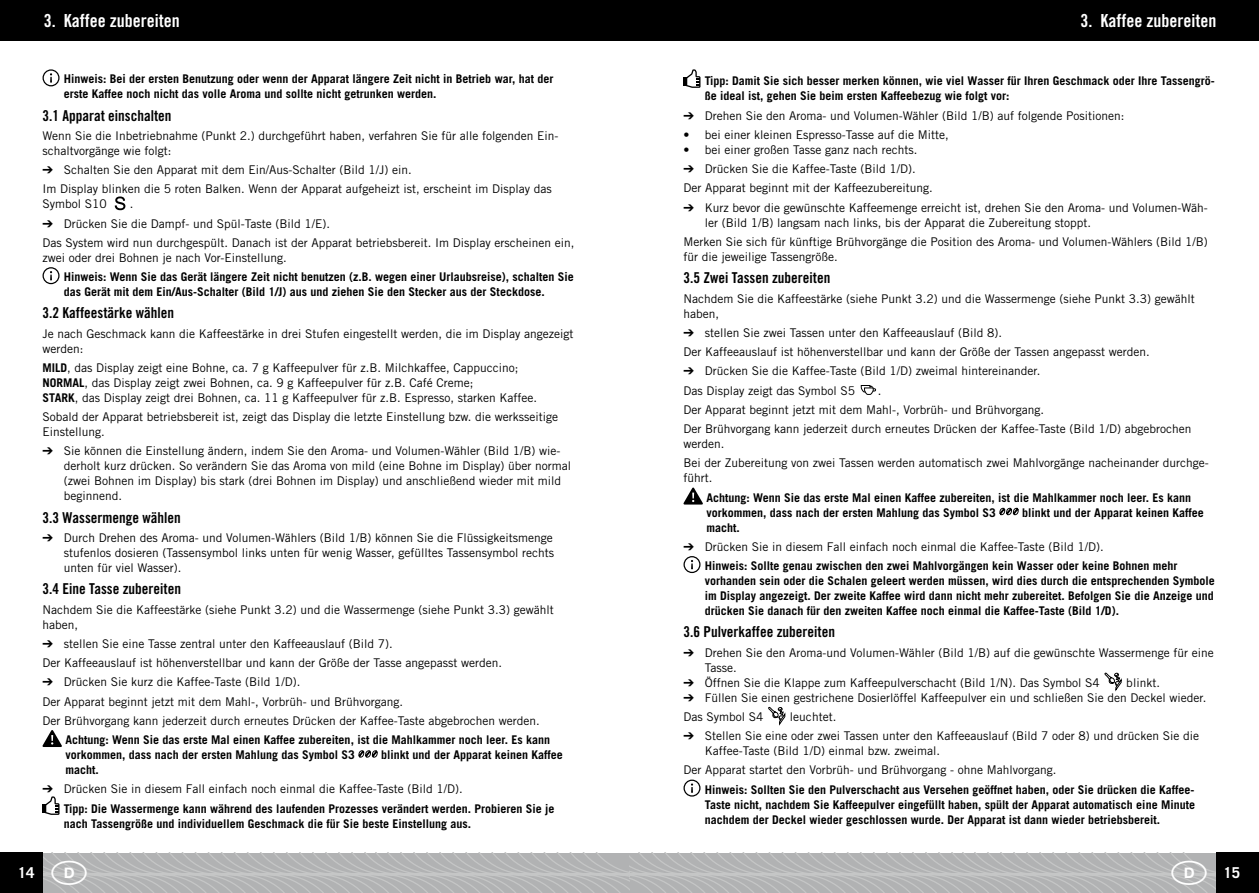
<style>
.page{position:relative;width:1259px;height:893px;background:#fff}
.page>*{position:absolute;margin:0;border:0;box-sizing:border-box;transform-origin:0 0}
.t1{font:18px "Trade Gothic LT Std Bd Cn 20";color:#fff}
.t2{font:15px "Trade Gothic LT Std Bd Cn 20";color:#000}
.t3{font:700 15px "Trade Gothic LT Std";color:#fff}
.t4{font:12px/15px "Trade Gothic LT Std";color:#000}
.t5{font:700 12px/15px "Trade Gothic LT Std";color:#000}
.s1{font-weight:700}
</style>
<div class="page">
<svg style="left:43px;top:69px;width:17px;height:17px"></svg>
<svg style="left:115px;top:196px;width:10px;height:14px"></svg>
<svg style="left:43px;top:267px;width:17px;height:17px"></svg>
<svg style="left:43px;top:730px;width:19px;height:17px"></svg>
<svg style="left:358px;top:750px;width:20px;height:8px"></svg>
<svg style="left:683px;top:69px;width:17px;height:19px"></svg>
<svg style="left:860px;top:385px;width:16px;height:10px"></svg>
<svg style="left:683px;top:488px;width:20px;height:17px"></svg>
<svg style="left:999px;top:508px;width:19px;height:7px"></svg>
<svg style="left:683px;top:556px;width:17px;height:17px"></svg>
<svg style="left:1104px;top:672px;width:17px;height:19px"></svg>
<svg style="left:768px;top:706px;width:17px;height:19px"></svg>
<svg style="left:683px;top:780px;width:17px;height:17px"></svg>
<div style="left:0;top:0;width:1258px;height:40px;background:#000"></div>
<div style="left:1216px;top:853px;width:42px;height:40px;background:#000"></div>
<div style="left:0;top:853px;width:42px;height:40px;background:#000"></div>
<svg style="left:43px;top:796px;width:17px;height:19px"></svg>
<svg style="left:42px;top:853px;width:1174px;height:40px;background:#b5b6b7"></svg>
<h1 class="t1" style="left:44px;top:9px;width:137px">3. Kaffee zubereiten</h1>
<h1 class="t1" style="left:1080px;top:9px;width:137px">3. Kaffee zubereiten</h1>
<p class="t5" style="left:64px;top:71px;width:491px">Hinweis: Bei der ersten Benutzung oder wenn der Apparat längere Zeit nicht in Betrieb war, hat der erste Kaffee noch nicht das volle Aroma und sollte nicht getrunken werden.</p>
<p class="t2" style="left:43px;top:106px;width:131px">3.1 Apparat einschalten</p>
<p class="t4" style="left:43px;top:128px;width:517px">Wenn Sie die Inbetriebnahme (Punkt 2.) durchgeführt haben, verfahren Sie für alle folgenden Ein&shy;schaltvorgänge wie folgt:</p>
<p class="t4" style="left:43px;top:160px;width:511px;line-height:19.2px;text-indent:21px">Schalten Sie den Apparat mit dem Ein/Aus-Schalter (Bild 1/J) ein.<br>Im Display blinken die 5 roten Balken. Wenn der Apparat aufgeheizt ist, erscheint im Display das</p>
<p class="t4" style="left:43px;top:196px;width:66px">Symbol S10</p>
<p class="t4" style="left:130px;top:197px;width:5px">.</p>
<p class="t4" style="left:64px;top:216px;width:268px">Drücken Sie die Dampf- und Spül-Taste (Bild 1/E).</p>
<p class="t4" style="left:43px;top:235px;width:533px">Das System wird nun durchgespült. Danach ist der Apparat betriebsbereit. Im Display erscheinen ein,</p>
<p class="t4" style="left:43px;top:250px;width:246px">zwei oder drei Bohnen je nach Vor-Einstellung.</p>
<p class="t5" style="left:64px;top:269px;width:511px">Hinweis: Wenn Sie das Gerät längere Zeit nicht benutzen (z.B. wegen einer Urlaubsreise), schalten Sie das Gerät mit dem Ein/Aus-Schalter (Bild 1/J) aus und ziehen Sie den Stecker aus der Steckdose.</p>
<p class="t2" style="left:43px;top:304px;width:133px">3.2 Kaffeestärke wählen</p>
<p class="t4" style="left:43px;top:326px;width:532px">Je nach Geschmack kann die Kaffeestärke in drei Stufen eingestellt werden, die im Display angezeigt werden:</p>
<p class="t4" style="left:43px;top:360px;width:496px"><span class="s1">MILD</span>, das Display zeigt eine Bohne, ca. 7 g Kaffeepulver für z.B. Milchkaffee, Cappuccino;<br><span class="s1">NORMAL</span>, das Display zeigt zwei Bohnen, ca. 9 g Kaffeepulver für z.B. Café Creme;<br><span class="s1">STARK</span>, das Display zeigt drei Bohnen, ca. 11 g Kaffeepulver für z.B. Espresso, starken Kaffee.</p>
<p class="t4" style="left:43px;top:409px;width:517px">Sobald der Apparat betriebsbereit ist, zeigt das Display die letzte Einstellung bzw. die werksseitige<br>Einstellung.</p>
<p class="t4" style="left:64px;top:444px;width:509px">Sie können die Einstellung ändern, indem Sie den Aroma- und Volumen-Wähler (Bild 1/B) wie&shy;derholt kurz drücken. So verändern Sie das Aroma von mild (eine Bohne im Display) über normal (zwei Bohnen im Display) bis stark (drei Bohnen im Display) und anschließend wieder mit mild beginnend.</p>
<p class="t2" style="left:43px;top:508px;width:140px">3.3 Wassermenge wählen</p>
<p class="t4" style="left:64px;top:530px;width:492px;text-align:justify">Durch Drehen des Aroma- und Volumen-Wählers (Bild 1/B) können Sie die Flüssigkeitsmenge stufenlos dosieren (Tassensymbol links unten für wenig Wasser, gefülltes Tassensymbol rechts unten für viel Wasser).</p>
<p class="t2" style="left:43px;top:580px;width:140px">3.4 Eine Tasse zubereiten</p>
<p class="t4" style="left:43px;top:602px;width:513px">Nachdem Sie die Kaffeestärke (siehe Punkt 3.2) und die Wassermenge (siehe Punkt 3.3) gewählt haben,</p>
<p class="t4" style="left:64px;top:636px;width:330px">stellen Sie eine Tasse zentral unter den Kaffeeauslauf (Bild 7).</p>
<p class="t4" style="left:43px;top:655px;width:461px">Der Kaffeeauslauf ist höhenverstellbar und kann der Größe der Tasse angepasst werden.</p>
<p class="t4" style="left:64px;top:674px;width:238px">Drücken Sie kurz die Kaffee-Taste (Bild 1/D).</p>
<p class="t4" style="left:43px;top:694px;width:362px">Der Apparat beginnt jetzt mit dem Mahl-, Vorbrüh- und Brühvorgang.</p>
<p class="t4" style="left:43px;top:713px;width:499px">Der Brühvorgang kann jederzeit durch erneutes Drücken der Kaffee-Taste abgebrochen werden.</p>
<p class="t5" style="left:65px;top:732px;width:486px">Achtung: Wenn Sie das erste Mal einen Kaffee zubereiten, ist die Mahlkammer noch leer. Es kann vorkommen, dass nach der ersten Mahlung das Symbol S3</p>
<p class="t5" style="left:381px;top:747px;width:183px">blinkt und der Apparat keinen Kaffee</p>
<p class="t5" style="left:65px;top:762px;width:35px">macht.</p>
<p class="t4" style="left:64px;top:781px;width:400px">Drücken Sie in diesem Fall einfach noch einmal die Kaffee-Taste (Bild 1/D).</p>
<p class="t5" style="left:64px;top:801px;width:492px">Tipp: Die Wassermenge kann während des laufenden Prozesses verändert werden. Probieren Sie je nach Tassengröße und individuellem Geschmack die für Sie beste Einstellung aus.</p>
<p class="t5" style="left:705px;top:74px;width:511px">Tipp: Damit Sie sich besser merken können, wie viel Wasser für Ihren Geschmack oder Ihre Tassengrö&shy;ße ideal ist, gehen Sie beim ersten Kaffeebezug wie folgt vor:</p>
<p class="t4" style="left:705px;top:106px;width:421px;line-height:19.2px">Drehen Sie den Aroma- und Volumen-Wähler (Bild 1/B) auf folgende Positionen: bei einer kleinen Espresso-Tasse auf die Mitte,</p>
<p class="t4" style="left:705px;top:142px;width:214px">bei einer großen Tasse ganz nach rechts.</p>
<p class="t4" style="left:705px;top:161px;width:212px">Drücken Sie die Kaffee-Taste (Bild 1/D).</p>
<p class="t4" style="left:683px;top:181px;width:251px">Der Apparat beginnt mit der Kaffeezubereitung.</p>
<p class="t4" style="left:705px;top:200px;width:504px">Kurz bevor die gewünschte Kaffeemenge erreicht ist, drehen Sie den Aroma- und Volumen-Wäh-</p>
<p class="t4" style="left:683px;top:213px;width:526px;line-height:19.2px;text-indent:21px">ler (Bild 1/B) langsam nach links, bis der Apparat die Zubereitung stoppt.<br>Merken Sie sich für künftige Brühvorgänge die Position des Aroma- und Volumen-Wählers (Bild 1/B)</p>
<p class="t4" style="left:683px;top:249px;width:156px">für die jeweilige Tassengröße.</p>
<p class="t2" style="left:683px;top:269px;width:148px">3.5 Zwei Tassen zubereiten</p>
<p class="t4" style="left:683px;top:291px;width:513px">Nachdem Sie die Kaffeestärke (siehe Punkt 3.2) und die Wassermenge (siehe Punkt 3.3) gewählt haben,</p>
<p class="t4" style="left:705px;top:325px;width:299px">stellen Sie zwei Tassen unter den Kaffeeauslauf (Bild 8).</p>
<p class="t4" style="left:683px;top:344px;width:468px">Der Kaffeeauslauf ist höhenverstellbar und kann der Größe der Tassen angepasst werden.</p>
<p class="t4" style="left:705px;top:363px;width:337px">Drücken Sie die Kaffee-Taste (Bild 1/D) zweimal hintereinander.</p>
<p class="t4" style="left:683px;top:383px;width:173px">Das Display zeigt das Symbol S5</p>
<p class="t4" style="left:683px;top:380px;width:509px;line-height:19.2px;text-indent:194px">.<br>Der Apparat beginnt jetzt mit dem Mahl-, Vorbrüh- und Brühvorgang.<br>Der Brühvorgang kann jederzeit durch erneutes Drücken der Kaffee-Taste (Bild 1/D) abgebrochen</p>
<p class="t4" style="left:683px;top:434px;width:527px;line-height:19.2px">werden.<br>Bei der Zubereitung von zwei Tassen werden automatisch zwei Mahlvorgänge nacheinander durchge-</p>
<p class="t4" style="left:683px;top:470px;width:30px">führt.</p>
<p class="t5" style="left:706px;top:490px;width:486px">Achtung: Wenn Sie das erste Mal einen Kaffee zubereiten, ist die Mahlkammer noch leer. Es kann vorkommen, dass nach der ersten Mahlung das Symbol S3</p>
<p class="t5" style="left:1022px;top:505px;width:183px">blinkt und der Apparat keinen Kaffee</p>
<p class="t5" style="left:706px;top:520px;width:35px">macht.</p>
<p class="t4" style="left:705px;top:539px;width:400px">Drücken Sie in diesem Fall einfach noch einmal die Kaffee-Taste (Bild 1/D).</p>
<p class="t5" style="left:705px;top:558px;width:512px">Hinweis: Sollte genau zwischen den zwei Mahlvorgängen kein Wasser oder keine Bohnen mehr vorhanden sein oder die Schalen geleert werden müssen, wird dies durch die entsprechenden Symbole im Display angezeigt. Der zweite Kaffee wird dann nicht mehr zubereitet. Befolgen Sie die Anzeige und drücken Sie danach für den zweiten Kaffee noch einmal die Kaffee-Taste (Bild 1/D).</p>
<p class="t2" style="left:683px;top:623px;width:153px">3.6 Pulverkaffee zubereiten</p>
<p class="t4" style="left:705px;top:645px;width:510px">Drehen Sie den Aroma-und Volumen-Wähler (Bild 1/B) auf die gewünschte Wassermenge für eine<br>Tasse.<br>Öffnen Sie die Klappe zum Kaffeepulverschacht (Bild 1/N). Das Symbol S4</p>
<p class="t4" style="left:705px;top:675px;width:503px;text-indent:421px">blinkt.<br>Füllen Sie einen gestrichene Dosierlöffel Kaffeepulver ein und schließen Sie den Deckel wieder.</p>
<p class="t4" style="left:683px;top:709px;width:81px">Das Symbol S4</p>
<p class="t4" style="left:705px;top:707px;width:496px;line-height:19.2px;text-indent:85px">leuchtet.<br>Stellen Sie eine oder zwei Tassen unter den Kaffeeauslauf (Bild 7 oder 8) und drücken Sie die</p>
<p class="t4" style="left:683px;top:741px;width:374px;line-height:19.2px;text-indent:21px">Kaffee-Taste (Bild 1/D) einmal bzw. zweimal.<br>Der Apparat startet den Vorbrüh- und Brühvorgang - ohne Mahlvorgang.</p>
<p class="t5" style="left:705px;top:782px;width:492px;text-align:justify">Hinweis: Sollten Sie den Pulverschacht aus Versehen geöffnet haben, oder Sie drücken die Kaffee-Taste nicht, nachdem Sie Kaffeepulver eingefüllt haben, spült der Apparat automatisch eine Minute nachdem der Deckel wieder geschlossen wurde. Der Apparat ist dann wieder betriebsbereit.</p>
<p class="t3" style="left:18px;top:863px;width:18px">14</p>
<p class="t3" style="left:1223px;top:863px;width:18px">15</p>
</div>
